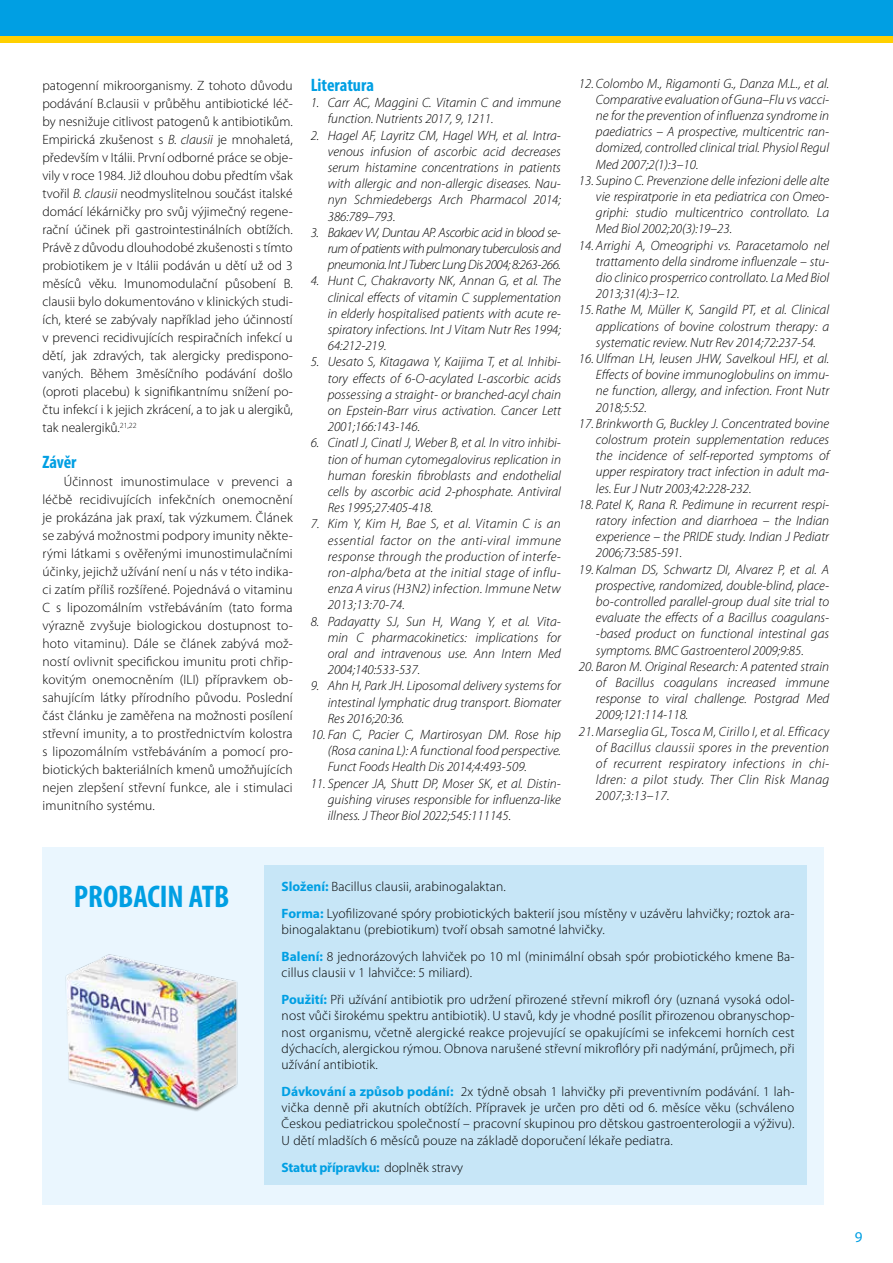
<style>
.page{position:relative;width:893px;height:1263px;background:#fff}
.page>*{position:absolute;margin:0;border:0;box-sizing:border-box;transform-origin:0 0}
.t1{font:700 condensed 31.5px "Myriad Pro";color:#009fe3}
.t2{font:700 condensed 18px "Myriad Pro";color:#009fe3}
.t3{font:15px "Myriad Pro";color:#009fe3}
.t4{font:italic 300 13.5px/16.2px "Myriad Pro";color:#000;text-align:justify}
.t5{font:300 13.5px/18px "Myriad Pro";letter-spacing:.01em;color:#000;text-align:justify}
.t6{font:italic 300 13.5px "Myriad Pro";letter-spacing:.02em;color:#000}
.t7{font:700 13.5px "Myriad Pro";letter-spacing:-.02em;color:#009fe3}
.s1{font-style:italic}
.s2{font-weight:700;color:#009fe3}
.s3{font-weight:300;color:#000}
</style>
<div class="page">
<div style="left:43px;top:847px;width:781px;height:358px;background:#eaf6fe"></div>
<div style="left:264px;top:865px;width:542px;height:319px;background:#c7e6f7"></div>
<div style="left:0;top:0;width:893px;height:43px;background:#ffd000"></div>
<div style="left:0;top:0;width:893px;height:35px;background:#009fe3"></div>
<img style="left:65px;top:954px;width:173px;height:158px">
<p class="t5" style="left:43px;top:77px;width:252px">patogenní mikroorganismy. Z tohoto důvodu podávání B.clausii v průběhu antibiotické léč&shy;by nesnižuje citlivost patogenů k antibiotikům.<br>Empirická zkušenost s <span class="s1">B. clausii</span> je mnohaletá, především v Itálii. První odborné práce se obje&shy;vily v roce 1984. Již dlouhou dobu předtím však tvořil <span class="s1">B. clausii</span> neodmyslitelnou součást italské domácí lékárničky pro svůj výjimečný regene&shy;rační účinek při gastrointestinálních obtížích.<br>Právě z důvodu dlouhodobé zkušenosti s tímto probiotikem je v Itálii podáván u dětí už od 3 měsíců věku. Imunomodulační působení B. clausii bylo dokumentováno v klinických studi&shy;ích, které se zabývaly například jeho účinností v prevenci recidivujících respiračních infekcí u dětí, jak zdravých, tak alergicky predispono&shy;vaných. Během 3měsíčního podávání došlo (oproti placebu) k signifikantnímu snížení po&shy;čtu infekcí i k jejich zkrácení, a to jak u alergiků, tak nealergiků.<sup>21,22</sup></p>
<h2 class="t2" style="left:43px;top:451px;width:36px">Závěr</h2>
<p class="t5" style="left:43px;top:473px;width:252px;text-indent:21px">Účinnost imunostimulace v prevenci a léčbě recidivujících infekčních onemocnění je prokázána jak praxí, tak výzkumem. Článek se zabývá možnostmi podpory imunity někte&shy;rými látkami s ověřenými imunostimulačními účinky, jejichž užívání není u nás v této indika&shy;ci zatím příliš rozšířené. Pojednává o vitaminu C s lipozomálním vstřebáváním (tato forma výrazně zvyšuje biologickou dostupnost to&shy;hoto vitaminu). Dále se článek zabývá mož&shy;ností ovlivnit specifickou imunitu proti chřip&shy;kovitým onemocněním (ILI) přípravkem ob&shy;sahujícím látky přírodního původu. Poslední část článku je zaměřena na možnosti posílení střevní imunity, a to prostřednictvím kolostra s lipozomálním vstřebáváním a pomocí pro&shy;biotických bakteriálních kmenů umožňujících nejen zlepšení střevní funkce, ale i stimulaci imunitního systému.</p>
<h2 class="t2" style="left:311px;top:74px;width:65px">Literatura</h2>
<p class="t4" style="left:328px;top:95px;width:235px;text-indent:-17px">1. Carr AC, Maggini C. Vitamin C and immune function. Nutrients 2017, 9, 1211.</p>
<p class="t4" style="left:328px;top:127px;width:235px;text-indent:-17px">2. Hagel AF, Layritz CM, Hagel WH, et al. Intra&shy;venous infusion of ascorbic acid decreases serum histamine concentrations in patients with allergic and non-allergic diseases. Nau&shy;nyn Schmiedebergs Arch Pharmacol 2014; 386:789–793.</p>
<p class="t4" style="left:328px;top:225px;width:235px;text-indent:-17px">3. Bakaev VV, Duntau AP. Ascorbic acid in blood se&shy;rum of patients with pulmonary tuberculosis and pneumonia. Int J Tuberc Lung Dis 2004; 8:263-266.</p>
<p class="t4" style="left:328px;top:273px;width:235px;text-indent:-17px">4. Hunt C, Chakravorty NK, Annan G, et al. The clinical effects of vitamin C supplementation in elderly hospitalised patients with acute re&shy;spiratory infections. Int J Vitam Nutr Res 1994; 64:212-219.</p>
<p class="t4" style="left:328px;top:354px;width:235px;text-indent:-17px">5. Uesato S, Kitagawa Y, Kaijima T, et al. Inhibi&shy;tory effects of 6-O-acylated L-ascorbic acids possessing a straight- or branched-acyl chain on Epstein-Barr virus activation. Cancer Lett 2001;166:143-146.</p>
<p class="t4" style="left:328px;top:435px;width:235px;text-indent:-17px">6. Cinatl J, Cinatl J, Weber B, et al. In vitro inhibi&shy;tion of human cytomegalovirus replication in human foreskin fibroblasts and endothelial cells by ascorbic acid 2-phosphate. Antiviral Res 1995;27:405-418.</p>
<p class="t4" style="left:328px;top:516px;width:235px;text-indent:-17px">7. Kim Y, Kim H, Bae S, et al. Vitamin C is an essential factor on the anti-viral immune response through the production of interfe&shy;ron-alpha/beta at the initial stage of influ&shy;enza A virus (H3N2) infection. Immune Netw 2013;13:70-74.</p>
<p class="t4" style="left:328px;top:613px;width:235px;text-indent:-17px">8. Padayatty SJ, Sun H, Wang Y, et al. Vita&shy;min C pharmacokinetics: implications for oral and intravenous use. Ann Intern Med 2004;140:533-537.</p>
<p class="t4" style="left:328px;top:678px;width:235px;text-indent:-17px">9. Ahn H, Park JH. Liposomal delivery systems for intestinal lymphatic drug transport. Biomater Res 2016;20:36.</p>
<p class="t4" style="left:328px;top:727px;width:235px;text-indent:-17px">10. Fan C, Pacier C, Martirosyan DM. Rose hip (Rosa canina L): A functional food perspective.<br>Funct Foods Health Dis 2014;4:493-509.</p>
<p class="t4" style="left:328px;top:775px;width:235px;text-indent:-17px">11. Spencer JA, Shutt DP, Moser SK, et al. Distin&shy;guishing viruses responsible for influenza-like illness. J Theor Biol 2022;545:111145.</p>
<p class="t4" style="left:596px;top:75px;width:235px;text-indent:-17px">12. Colombo M., Rigamonti G., Danza M.L., et al.<br>Comparative evaluation of Guna–Flu vs vacci&shy;ne for the prevention of influenza syndrome in paediatrics – A prospective, multicentric ran&shy;domized, controlled clinical trial. Physiol Regul Med 2007;2(1):3–10.</p>
<p class="t4" style="left:596px;top:173px;width:235px;text-indent:-17px">13. Supino C. Prevenzione delle infezioni delle alte vie respiratporie in eta pediatrica con Omeo&shy;griphi: studio multicentrico controllato. La Med Biol 2002;20(3):19–23.</p>
<p class="t4" style="left:596px;top:237px;width:235px;text-indent:-17px">14. Arrighi A, Omeogriphi vs. Paracetamolo nel trattamento della sindrome influenzale – stu&shy;dio clinico prosperrico controllato. La Med Biol 2013;31(4):3–12.</p>
<p class="t4" style="left:596px;top:302px;width:235px;text-indent:-17px">15. Rathe M, Müller K, Sangild PT, et al. Clinical applications of bovine colostrum therapy: a systematic review. Nutr Rev 2014;72:237-54.</p>
<p class="t4" style="left:596px;top:351px;width:235px;text-indent:-17px">16. Ulfman LH, leusen JHW, Savelkoul HFJ, et al.<br>Effects of bovine immunoglobulins on immu&shy;ne function, allergy, and infection. Front Nutr 2018;5:52.</p>
<p class="t4" style="left:596px;top:416px;width:235px;text-indent:-17px">17. Brinkworth G, Buckley J. Concentrated bovine colostrum protein supplementation reduces the incidence of self-reported symptoms of upper respiratory tract infection in adult ma&shy;les. Eur J Nutr 2003;42:228-232.</p>
<p class="t4" style="left:596px;top:497px;width:235px;text-indent:-17px">18. Patel K, Rana R. Pedimune in recurrent respi&shy;ratory infection and diarrhoea – the Indian experience – the PRIDE study. Indian J Pediatr 2006;73:585-591.</p>
<p class="t4" style="left:596px;top:561px;width:235px;text-indent:-17px">19. Kalman DS, Schwartz DI, Alvarez P, et al. A prospective, randomized, double-blind, place&shy;bo-controlled parallel-group dual site trial to evaluate the effects of a Bacillus coagulans--based product on functional intestinal gas symptoms. BMC Gastroenterol 2009;9:85.</p>
<p class="t4" style="left:579px;top:659px;width:252px">20. Baron M. Original Research: A patented strain</p>
<p class="t4" style="left:596px;top:675px;width:235px">of Bacillus coagulans increased immune</p>
<p class="t4" style="left:596px;top:691px;width:235px">response to viral challenge. Postgrad Med</p>
<p class="t4" style="left:596px;top:707px;width:94px">2009;121:114-118.</p>
<p class="t6" style="left:579px;top:724px;width:252px">21.Marseglia GL, Tosca M, Cirillo I, et al. Efficacy</p>
<p class="t6" style="left:596px;top:740px;width:235px">of Bacillus claussii spores in the prevention</p>
<p class="t6" style="left:596px;top:756px;width:235px">of recurrent respiratory infections in chi-</p>
<p class="t6" style="left:596px;top:773px;width:235px">ldren: a pilot study. Ther Clin Risk Manag</p>
<p class="t4" style="left:596px;top:788px;width:75px">2007;3:13–17.</p>
<h1 class="t1" style="left:74px;top:877px;width:157px">PROBACIN ATB</h1>
<p class="t5" style="left:282px;top:873px;width:514px;line-height:27px"><span class="s2">Složení:</span> Bacillus clausii, arabinogalaktan.<br><span class="s2">Forma:</span> Lyofilizované spóry probiotických bakterií jsou místěny v uzávěru lahvičky; roztok ara-</p>
<p class="t5" style="left:282px;top:916px;width:514px;line-height:27px">binogalaktanu (prebiotikum) tvoří obsah samotné lahvičky.<br><span class="s2">Balení:</span> 8 jednorázových lahviček po 10 ml (minimální obsah spór probiotického kmene Ba-</p>
<p class="t5" style="left:282px;top:959px;width:514px;line-height:27px">cillus clausii v 1 lahvičce: 5 miliard).<br><span class="s2">Použití:</span> Při užívání antibiotik pro udržení přirozené střevní mikrofl óry (uznaná vysoká odol-</p>
<p class="t5" style="left:282px;top:1008px;width:514px;line-height:16.2px">nost vůči širokému spektru antibiotik). U stavů, kdy je vhodné posílit přirozenou obranyschop&shy;nost organismu, včetně alergické reakce projevující se opakujícími se infekcemi horních cest dýchacích, alergickou rýmou. Obnova narušené střevní mikroflóry při nadýmání, průjmech, při užívání antibiotik.</p>
<p class="t5" style="left:282px;top:1083px;width:514px;line-height:16.2px"><span class="s2">Dávkování a způsob podání:</span> 2x týdně obsah 1 lahvičky při preventivním podávání. 1 lah&shy;vička denně při akutních obtížích. Přípravek je určen pro děti od 6. měsíce věku (schváleno Českou pediatrickou společností – pracovní skupinou pro dětskou gastroenterologii a výživu).<br>U dětí mladších 6 měsíců pouze na základě doporučení lékaře pediatra.</p>
<p class="t7" style="left:282px;top:1158px;width:183px">Statut přípravku: <span class="s3">doplněk stravy</span></p>
<p class="t3" style="left:855px;top:1229px;width:9px">9</p>
</div>
